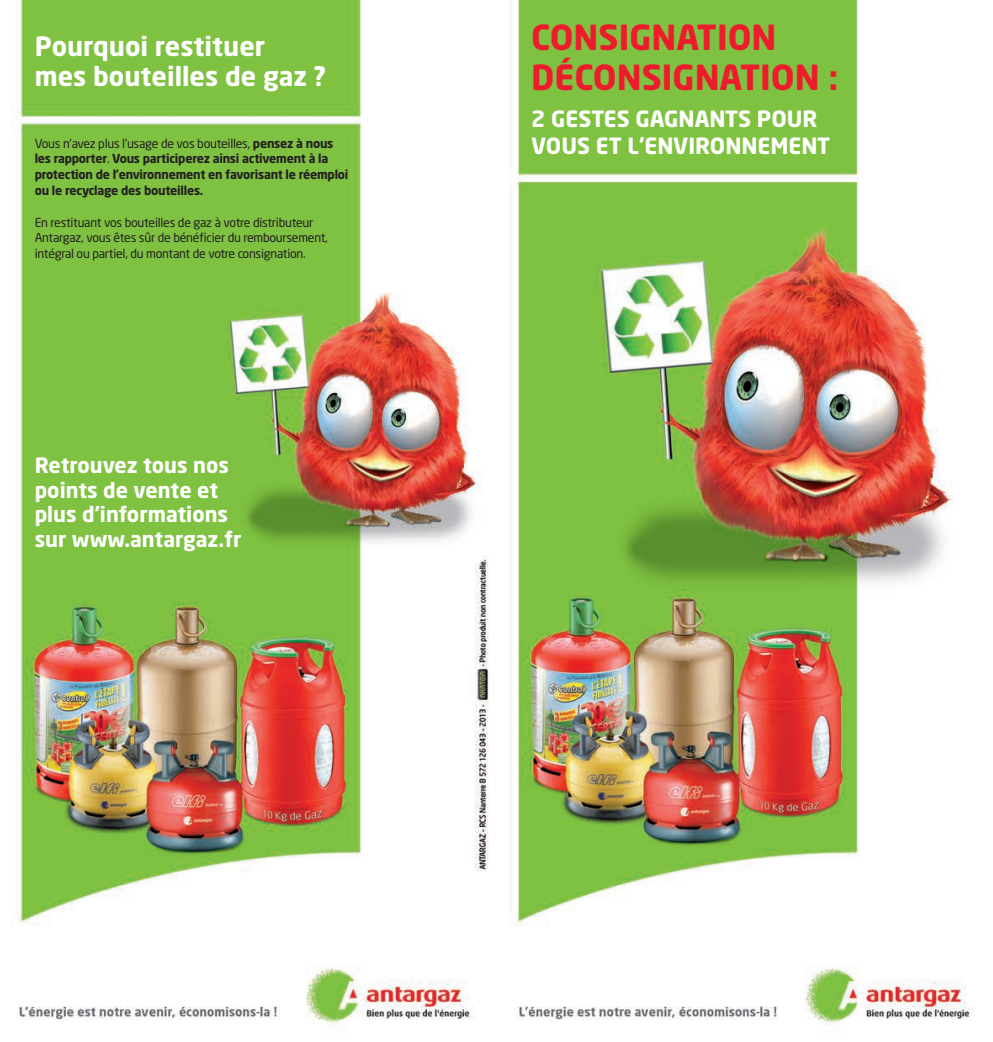
<style>
.page{position:relative;width:993px;height:1042px;background:#fff}
.page>*{position:absolute;margin:0;border:0;box-sizing:border-box;transform-origin:0 0}
.t1{font:700 34.12px/39.6px "Neo Sans";color:#ee1b2d}
.t2{font:700 26.25px/29.8px "Neo Sans";color:#fff}
.t3{font:700 22.05px/27.1px "Neo Sans";color:#fff}
.t4{font:700 21px/24.5px "Neo Sans";color:#fff}
.t5{font:700 12.25px/15.8px "Neo Sans";letter-spacing:-.02em;color:#231f20}
.t6{font:12.25px/15.8px "Neo Sans";letter-spacing:-.02em;color:#231f20}
.s1{font-weight:400}
</style>
<div class="page">
<img style="left:11px;top:0;width:962px;height:1030px">
<h2 class="t2" style="left:35px;top:31px;width:293px">Pourquoi restituer<br>mes bouteilles de gaz ?</h2>
<p class="t5" style="left:35px;top:135px;width:315px"><span class="s1">Vous n’avez plus l’usage de vos bouteilles,</span> pensez à nous les rapporter<span class="s1">.</span> Vous participerez ainsi activement à la protection de l’environnement en favorisant le réemploi ou le recyclage des bouteilles.</p>
<p class="t6" style="left:35px;top:214px;width:294px">En restituant vos bouteilles de gaz à votre distributeur<br>Antargaz, vous êtes sûr de bénéficier du remboursement, intégral ou partiel, du montant de votre consignation.</p>
<h3 class="t4" style="left:35px;top:452px;width:208px">Retrouvez tous nos points de vente et plus d’informations sur www.antargaz.fr</h3>
<h1 class="t1" style="left:531px;top:17px;width:308px">CONSIGNATION<br>DÉCONSIGNATION :</h1>
<h3 class="t3" style="left:531px;top:105px;width:300px">2 GESTES GAGNANTS POUR<br>VOUS ET L’ENVIRONNEMENT</h3>
</div>
